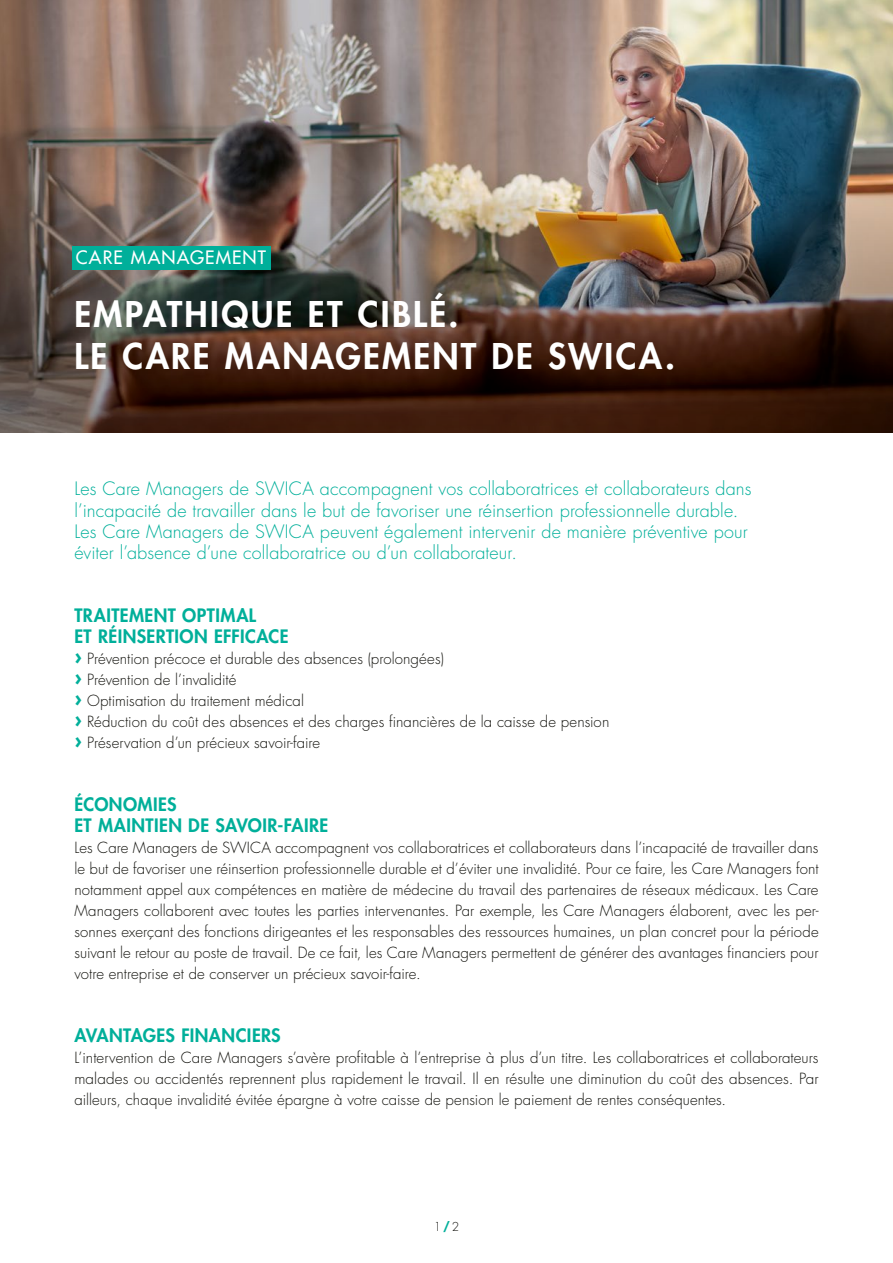
<style>
.page{position:relative;width:893px;height:1263px;background:#fff}
.page>*{position:absolute;margin:0;border:0;box-sizing:border-box;transform-origin:0 0}
.t1{font:800 34.5px/42px "Futura Std";letter-spacing:.065em;color:#fff}
.t2{font:300 18px/21px "Futura Std";letter-spacing:.005em;color:#00af9a}
.t3{font:800 18px/21px "Futura Std";letter-spacing:.025em;color:#00af9a}
.t4{font:500 18px "Futura Std";letter-spacing:.06em;color:#fff}
.t5{font:300 15px/21px "Futura Std";letter-spacing:.005em;color:#12120d;text-align:justify}
.t6{font:300 12px "Futura Std";color:#12120d}
.s1{font-weight:700;font-size:21px;color:#00af9a}
.s2{font-weight:700;color:#00af9a}
</style>
<div class="page">
<img style="left:0;top:0;width:893px;height:189px">
<img style="left:0;top:189px;width:893px;height:243px">
<div style="left:72px;top:246px;width:198px;height:23px;background:#00af9a"></div>
<p class="t4" style="left:76px;top:247px;width:192px">CARE MANAGEMENT</p>
<h1 class="t1" style="left:74px;top:294px;width:602px">EMPATHIQUE ET CIBLÉ.<br>LE CARE MANAGEMENT DE SWICA.</h1>
<p class="t2" style="left:74px;top:479px;width:679px">Les Care Managers de SWICA accompagnent vos collaboratrices et collaborateurs dans l’incapacité de travailler dans le but de favoriser une réinsertion professionnelle durable.<br>Les Care Managers de SWICA peuvent également intervenir de manière préventive pour éviter l’absence d’une collaboratrice ou d’un collaborateur.</p>
<p class="t3" style="left:74px;top:604px;width:216px">TRAITEMENT OPTIMAL<br>ET RÉINSERTION EFFICACE</p>
<p class="t5" style="left:74px;top:648px;width:536px;text-align:left"><span class="s1">›</span> Prévention précoce et durable des absences (prolongées)<br><span class="s1">›</span> Prévention de l’invalidité<br><span class="s1">›</span> Optimisation du traitement médical<br><span class="s1">›</span> Réduction du coût des absences et des charges financières de la caisse de pension <span class="s1">›</span> Préservation d’un précieux savoir-faire</p>
<p class="t3" style="left:74px;top:793px;width:255px">ÉCONOMIES<br>ET MAINTIEN DE SAVOIR-FAIRE</p>
<p class="t5" style="left:74px;top:837px;width:746px">Les Care Managers de SWICA accompagnent vos collaboratrices et collaborateurs dans l’incapacité de travailler dans le but de favoriser une réinsertion professionnelle durable et d’éviter une invalidité. Pour ce faire, les Care Managers font notamment appel aux compétences en matière de médecine du travail des partenaires de réseaux médicaux. Les Care Managers collaborent avec toutes les parties intervenantes. Par exemple, les Care Managers élaborent, avec les per&shy;sonnes exerçant des fonctions dirigeantes et les responsables des ressources humaines, un plan concret pour la période suivant le retour au poste de travail. De ce fait, les Care Managers permettent de générer des avantages financiers pour votre entreprise et de conserver un précieux savoir-faire.</p>
<p class="t3" style="left:74px;top:1024px;width:208px">AVANTAGES FINANCIERS</p>
<p class="t5" style="left:74px;top:1047px;width:746px">L’intervention de Care Managers s’avère profitable à l’entreprise à plus d’un titre. Les collaboratrices et collaborateurs malades ou accidentés reprennent plus rapidement le travail. Il en résulte une diminution du coût des absences. Par ailleurs, chaque invalidité évitée épargne à votre caisse de pension le paiement de rentes conséquentes.</p>
<p class="t6" style="left:434px;top:1219px;width:27px">1<span class="s2">/</span>2</p>
</div>
